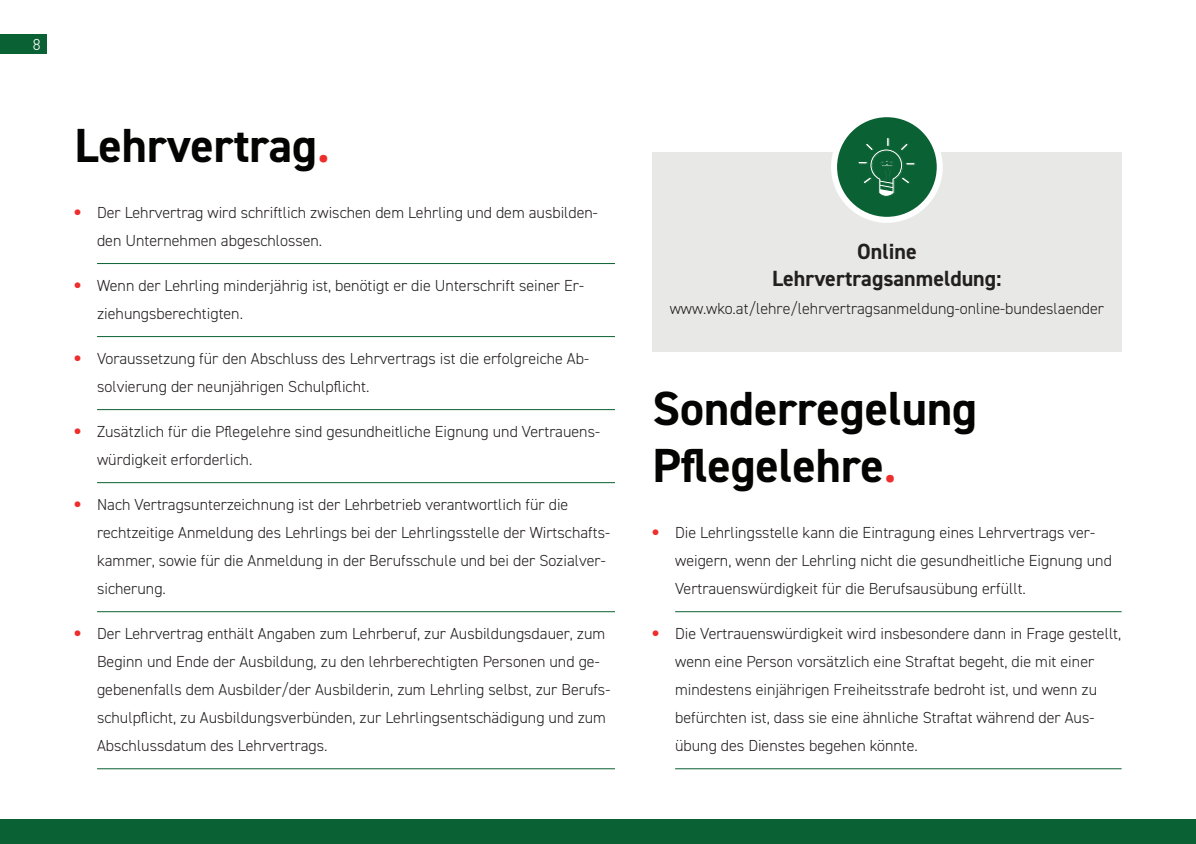
<style>
.page{position:relative;width:1196px;height:844px;background:#fff}
.page>*{position:absolute;margin:0;border:0;box-sizing:border-box;transform-origin:0 0}
.t1{font:700 48px/57.6px "DIN2014";color:#040503}
.t2{font:700 22px/26.4px "DIN2014";color:#231f20;text-align:center}
.t3{font:300 16px/28px "DIN2014";color:#231f20}
.t4{font:300 16px "DIN2014";color:#fff}
.s1{font-family:"Abril Display";color:#ee2e2c}
</style>
<div class="page">
<div style="left:0;top:34px;width:46px;height:19px;background:#0a6133"></div>
<hr style="left:97px;top:263px;width:518px;height:1px;background:#0a6133">
<hr style="left:97px;top:336px;width:518px;height:1px;background:#0a6133">
<hr style="left:97px;top:409px;width:518px;height:1px;background:#0a6133">
<hr style="left:97px;top:482px;width:518px;height:1px;background:#0a6133">
<hr style="left:97px;top:611px;width:518px;height:1px;background:#0a6133">
<hr style="left:97px;top:768px;width:518px;height:1px;background:#0a6133">
<hr style="left:675px;top:611px;width:446px;height:1px;background:#0a6133">
<hr style="left:675px;top:768px;width:446px;height:1px;background:#0a6133">
<div style="left:652px;top:153px;width:469px;height:199px;background:#e8e9e7"></div>
<svg style="left:834px;top:114px;width:105px;height:106px;background:#2a764e"></svg>
<div style="left:831px;top:111px;width:111px;height:112px;border:6px solid #fff;border-radius:50%"></div>
<svg style="left:857px;top:137px;width:58px;height:69px;background:#1c6d42"></svg>
<div style="left:0;top:819px;width:1195px;height:25px;background:#0a6133"></div>
<p class="t4" style="left:33px;top:35px;width:9px">8</p>
<h1 class="t1" style="left:74px;top:116px;width:257px">Lehrvertrag<span class="s1">.</span></h1>
<p class="t3" style="left:97px;top:198px;width:502px;text-indent:-23px"><sup>●</sup> Der Lehrvertrag wird schriftlich zwischen dem Lehrling und dem ausbilden&shy;den Unternehmen abgeschlossen.</p>
<p class="t3" style="left:97px;top:271px;width:488px;text-indent:-23px"><sup>●</sup> Wenn der Lehrling minderjährig ist, benötigt er die Unterschrift seiner Er&shy;ziehungsberechtigten.</p>
<p class="t3" style="left:97px;top:345px;width:493px;text-indent:-23px"><sup>●</sup> Voraussetzung für den Abschluss des Lehrvertrags ist die erfolgreiche Ab&shy;solvierung der neunjährigen Schulpflicht.</p>
<p class="t3" style="left:97px;top:418px;width:504px;text-indent:-23px"><sup>●</sup> Zusätzlich für die Pflegelehre sind gesundheitliche Eignung und Vertrauens&shy;würdigkeit erforderlich.</p>
<p class="t3" style="left:97px;top:491px;width:514px;text-indent:-23px"><sup>●</sup> Nach Vertragsunterzeichnung ist der Lehrbetrieb verantwortlich für die rechtzeitige Anmeldung des Lehrlings bei der Lehrlingsstelle der Wirtschafts&shy;kammer, sowie für die Anmeldung in der Berufsschule und bei der Sozialver&shy;sicherung.</p>
<p class="t3" style="left:97px;top:620px;width:514px;text-indent:-23px"><sup>●</sup> Der Lehrvertrag enthält Angaben zum Lehrberuf, zur Ausbildungsdauer, zum Beginn und Ende der Ausbildung, zu den lehrberechtigten Personen und ge&shy;gebenenfalls dem Ausbilder/der Ausbilderin, zum Lehrling selbst, zur Berufs&shy;schulpflicht, zu Ausbildungsverbünden, zur Lehrlingsentschädigung und zum Abschlussdatum des Lehrvertrags.</p>
<h2 class="t2" style="left:772px;top:238px;width:231px">Online<br>Lehrvertragsanmeldung:</h2>
<p class="t3" style="left:669px;top:294px;width:436px">www.wko.at/lehre/lehrvertragsanmeldung-online-bundeslaender</p>
<h1 class="t1" style="left:652px;top:378px;width:326px">Sonderregelung<br>Pflegelehre<span class="s1">.</span></h1>
<p class="t3" style="left:675px;top:519px;width:438px;text-indent:-23px"><sup>●</sup> Die Lehrlingsstelle kann die Eintragung eines Lehrvertrags ver&shy;weigern, wenn der Lehrling nicht die gesundheitliche Eignung und<br>Vertrauenswürdigkeit für die Berufsausübung erfüllt.</p>
<p class="t3" style="left:675px;top:620px;width:447px;text-indent:-23px"><sup>●</sup> Die Vertrauenswürdigkeit wird insbesondere dann in Frage gestellt, wenn eine Person vorsätzlich eine Straftat begeht, die mit einer mindestens einjährigen Freiheitsstrafe bedroht ist, und wenn zu befürchten ist, dass sie eine ähnliche Straftat während der Aus&shy;übung des Dienstes begehen könnte.</p>
</div>
